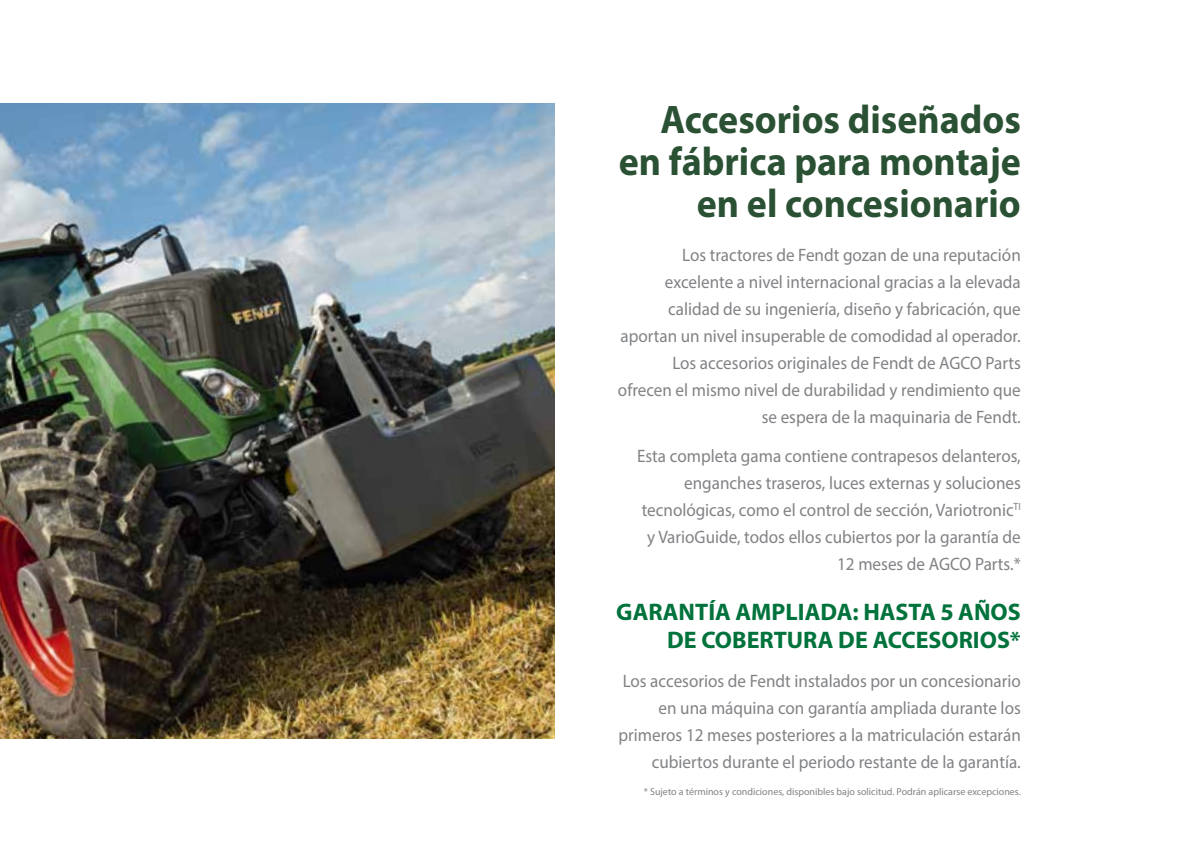
<style>
.page{position:relative;width:1191px;height:842px;background:#fff}
.page>*{position:absolute;margin:0;border:0;box-sizing:border-box;transform-origin:0 0}
.t1{font:700 40px/42px "Myriad Pro";color:#2b5134;text-align:right;scale:.95 1}
.t2{font:700 24px/28px "Myriad Pro";color:#00723b;text-align:right}
.t3{font:18px/27px "Myriad Pro";color:#808285;text-align:right;scale:.95 1}
.t4{font:10px "Myriad Pro";color:#808285}
</style>
<div class="page">
<img style="left:0;top:103px;width:554px;height:636px">
<h1 class="t1" style="left:619px;top:97px;width:425px">Accesorios diseñados en fábrica para montaje en el concesionario</h1>
<p class="t3" style="left:618px;top:241px;width:425px">Los tractores de Fendt gozan de una reputación excelente a nivel internacional gracias a la elevada calidad de su ingeniería, diseño y fabricación, que aportan un nivel insuperable de comodidad al operador.<br>Los accesorios originales de Fendt de AGCO Parts ofrecen el mismo nivel de durabilidad y rendimiento que se espera de la maquinaria de Fendt.</p>
<p class="t3" style="left:637px;top:442px;width:405px">Esta completa gama contiene contrapesos delanteros, enganches traseros, luces externas y soluciones tecnológicas, como el control de sección, Variotronic<sup>TI </sup>y VarioGuide, todos ellos cubiertos por la garantía de 12 meses de AGCO Parts.*</p>
<h2 class="t2" style="left:616px;top:597px;width:406px">GARANTÍA AMPLIADA: HASTA 5 AÑOS<br>DE COBERTURA DE ACCESORIOS*</h2>
<p class="t3" style="left:618px;top:667px;width:425px">Los accesorios de Fendt instalados por un concesionario en una máquina con garantía ampliada durante los primeros 12 meses posteriores a la matriculación estarán cubiertos durante el periodo restante de la garantía.</p>
<p class="t4" style="left:644px;top:785px;width:378px">* Sujeto a términos y condiciones, disponibles bajo solicitud. Podrán aplicarse excepciones.</p>
</div>
